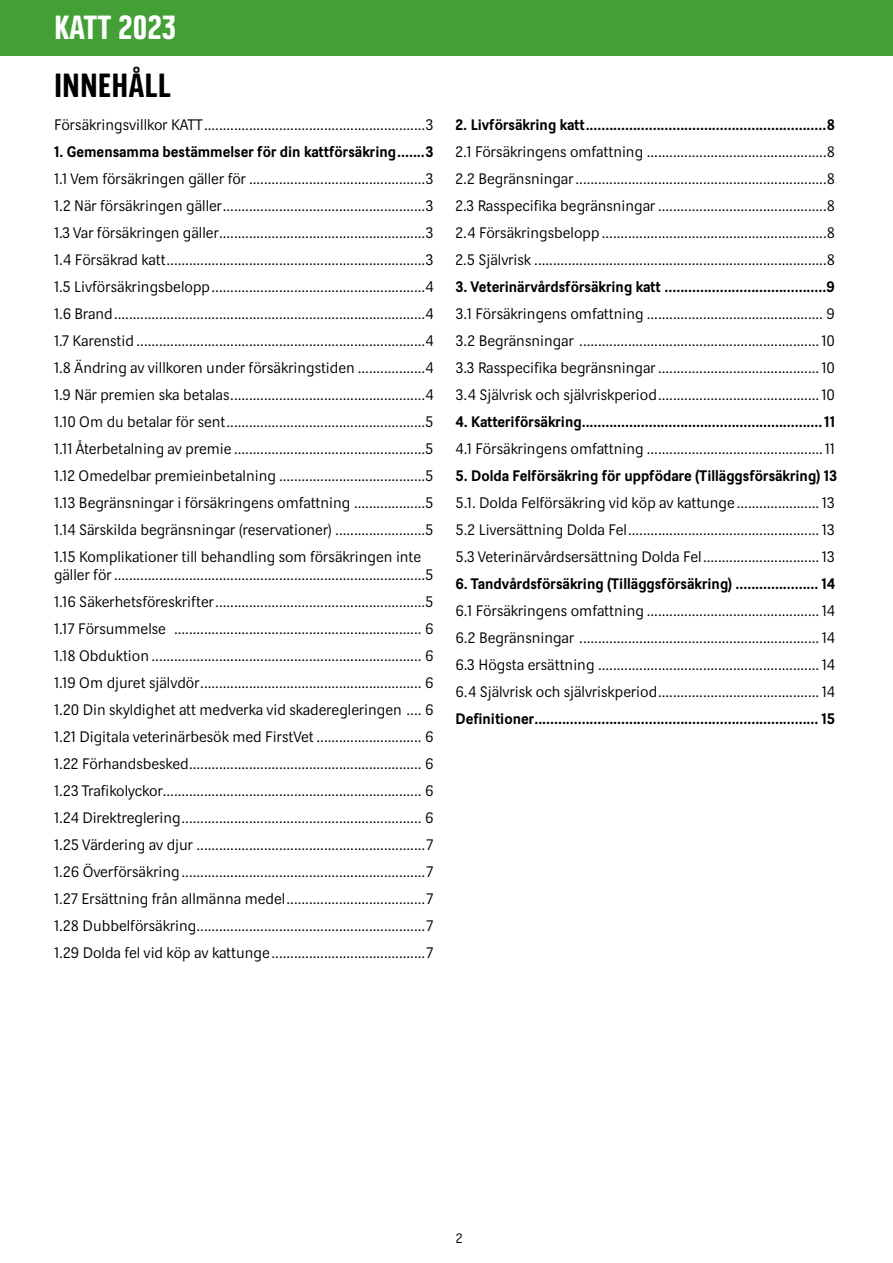
<style>
.page{position:relative;width:893px;height:1263px;background:#fff}
.page>*{position:absolute;margin:0;border:0;box-sizing:border-box;transform-origin:0 0}
.t1{font:33px "Dina Headline";color:#fff}
.Villkor_text_2{font:33px "Dina Headline";color:#000}
.Villkor_text_2-2{font:15px/18px "Dina";color:#000}
.t2{font:700 15px "Dina";color:#000}
.t3{font:13.5px "Dina";color:#000}
</style>
<div class="page">
<div style="left:0;top:0;width:893px;height:55px;background:#449f36"></div>
<h1 class="t1" style="left:54px;top:9px;width:124px">KATT 2023</h1>
<p class="Villkor_text_2" style="left:54px;top:67px;width:119px">INNEHÅLL</p>
<p class="Villkor_text_2-2" style="left:54px;top:116px;width:381px">Försäkringsvillkor KATT...........................................................3</p>
<p class="t2" style="left:54px;top:143px;width:381px">1. Gemensamma bestämmelser för din kattförsäkring.......3</p>
<p class="Villkor_text_2-2" style="left:54px;top:170px;width:381px">1.1 Vem försäkringen gäller för ...............................................3</p>
<p class="Villkor_text_2-2" style="left:54px;top:197px;width:381px">1.2 När försäkringen gäller......................................................3</p>
<p class="Villkor_text_2-2" style="left:54px;top:224px;width:381px">1.3 Var försäkringen gäller.......................................................3</p>
<p class="Villkor_text_2-2" style="left:54px;top:251px;width:381px">1.4 Försäkrad katt.....................................................................3</p>
<p class="Villkor_text_2-2" style="left:54px;top:278px;width:381px">1.5 Livförsäkringsbelopp.........................................................4</p>
<p class="Villkor_text_2-2" style="left:54px;top:305px;width:381px">1.6 Brand...................................................................................4</p>
<p class="Villkor_text_2-2" style="left:54px;top:332px;width:381px">1.7 Karenstid .............................................................................4</p>
<p class="Villkor_text_2-2" style="left:54px;top:359px;width:381px">1.8 Ändring av villkoren under försäkringstiden ..................4</p>
<p class="Villkor_text_2-2" style="left:54px;top:386px;width:381px">1.9 När premien ska betalas....................................................4</p>
<p class="Villkor_text_2-2" style="left:54px;top:413px;width:381px">1.10 Om du betalar för sent.....................................................5</p>
<p class="Villkor_text_2-2" style="left:54px;top:440px;width:381px">1.11 Återbetalning av premie ...................................................5</p>
<p class="Villkor_text_2-2" style="left:54px;top:467px;width:381px">1.12 Omedelbar premieinbetalning .......................................5</p>
<p class="Villkor_text_2-2" style="left:54px;top:494px;width:381px">1.13 Begränsningar i försäkringens omfattning ...................5</p>
<p class="Villkor_text_2-2" style="left:54px;top:521px;width:381px">1.14 Särskilda begränsningar (reservationer) ........................5</p>
<p class="Villkor_text_2-2" style="left:54px;top:548px;width:381px">1.15 Komplikationer till behandling som försäkringen inte gäller för...................................................................................5</p>
<p class="Villkor_text_2-2" style="left:54px;top:593px;width:381px">1.16 Säkerhetsföreskrifter........................................................5</p>
<p class="Villkor_text_2-2" style="left:54px;top:620px;width:381px">1.17 Försummelse .................................................................. 6</p>
<p class="Villkor_text_2-2" style="left:54px;top:647px;width:381px">1.18 Obduktion ........................................................................ 6</p>
<p class="Villkor_text_2-2" style="left:54px;top:674px;width:381px">1.19 Om djuret självdör........................................................... 6</p>
<p class="Villkor_text_2-2" style="left:54px;top:701px;width:381px">1.20 Din skyldighet att medverka vid skaderegleringen .... 6</p>
<p class="Villkor_text_2-2" style="left:54px;top:728px;width:381px">1.21 Digitala veterinärbesök med FirstVet ............................ 6</p>
<p class="Villkor_text_2-2" style="left:54px;top:755px;width:381px">1.22 Förhandsbesked.............................................................. 6</p>
<p class="Villkor_text_2-2" style="left:54px;top:782px;width:381px">1.23 Trafikolyckor..................................................................... 6</p>
<p class="Villkor_text_2-2" style="left:54px;top:809px;width:381px">1.24 Direktreglering................................................................ 6</p>
<p class="Villkor_text_2-2" style="left:54px;top:836px;width:381px">1.25 Värdering av djur .............................................................7</p>
<p class="Villkor_text_2-2" style="left:54px;top:863px;width:381px">1.26 Överförsäkring.................................................................7</p>
<p class="Villkor_text_2-2" style="left:54px;top:890px;width:381px">1.27 Ersättning från allmänna medel.....................................7</p>
<p class="Villkor_text_2-2" style="left:54px;top:917px;width:381px">1.28 Dubbelförsäkring.............................................................7</p>
<p class="Villkor_text_2-2" style="left:54px;top:944px;width:381px">1.29 Dolda fel vid köp av kattunge.........................................7</p>
<p class="t2" style="left:455px;top:116px;width:381px">2. Livförsäkring katt.............................................................8</p>
<p class="Villkor_text_2-2" style="left:455px;top:143px;width:381px">2.1 Försäkringens omfattning ................................................8</p>
<p class="Villkor_text_2-2" style="left:455px;top:170px;width:381px">2.2 Begränsningar...................................................................8</p>
<p class="Villkor_text_2-2" style="left:455px;top:197px;width:381px">2.3 Rasspecifika begränsningar .............................................8</p>
<p class="Villkor_text_2-2" style="left:455px;top:224px;width:381px">2.4 Försäkringsbelopp ............................................................8</p>
<p class="Villkor_text_2-2" style="left:455px;top:251px;width:381px">2.5 Självrisk ..............................................................................8</p>
<p class="t2" style="left:455px;top:278px;width:381px">3. Veterinärvårdsförsäkring katt .........................................9</p>
<p class="Villkor_text_2-2" style="left:455px;top:305px;width:381px">3.1 Försäkringens omfattning ............................................... 9</p>
<p class="Villkor_text_2-2" style="left:455px;top:332px;width:381px">3.2 Begränsningar ................................................................10</p>
<p class="Villkor_text_2-2" style="left:455px;top:359px;width:381px">3.3 Rasspecifika begränsningar...........................................10</p>
<p class="Villkor_text_2-2" style="left:455px;top:386px;width:381px">3.4 Självrisk och självriskperiod...........................................10</p>
<p class="t2" style="left:455px;top:413px;width:381px">4. Katteriförsäkring.............................................................11</p>
<p class="Villkor_text_2-2" style="left:455px;top:440px;width:381px">4.1 Försäkringens omfattning ...............................................11</p>
<p class="t2" style="left:455px;top:467px;width:383px">5. Dolda Felförsäkring för uppfödare (Tilläggsförsäkring) 13</p>
<p class="Villkor_text_2-2" style="left:455px;top:494px;width:381px">5.1. Dolda Felförsäkring vid köp av kattunge...................... 13</p>
<p class="Villkor_text_2-2" style="left:455px;top:521px;width:381px">5.2 Liversättning Dolda Fel................................................... 13</p>
<p class="Villkor_text_2-2" style="left:455px;top:548px;width:381px">5.3 Veterinärvårdsersättning Dolda Fel............................... 13</p>
<p class="t2" style="left:455px;top:575px;width:381px">6. Tandvårdsförsäkring (Tilläggsförsäkring) ..................... 14</p>
<p class="Villkor_text_2-2" style="left:455px;top:602px;width:381px">6.1 Försäkringens omfattning .............................................. 14</p>
<p class="Villkor_text_2-2" style="left:455px;top:629px;width:381px">6.2 Begränsningar ................................................................ 14</p>
<p class="Villkor_text_2-2" style="left:455px;top:656px;width:381px">6.3 Högsta ersättning ........................................................... 14</p>
<p class="Villkor_text_2-2" style="left:455px;top:683px;width:381px">6.4 Självrisk och självriskperiod........................................... 14</p>
<p class="t2" style="left:455px;top:710px;width:381px">Definitioner........................................................................ 15</p>
<p class="t3" style="left:456px;top:1230px;width:8px">2</p>
</div>
